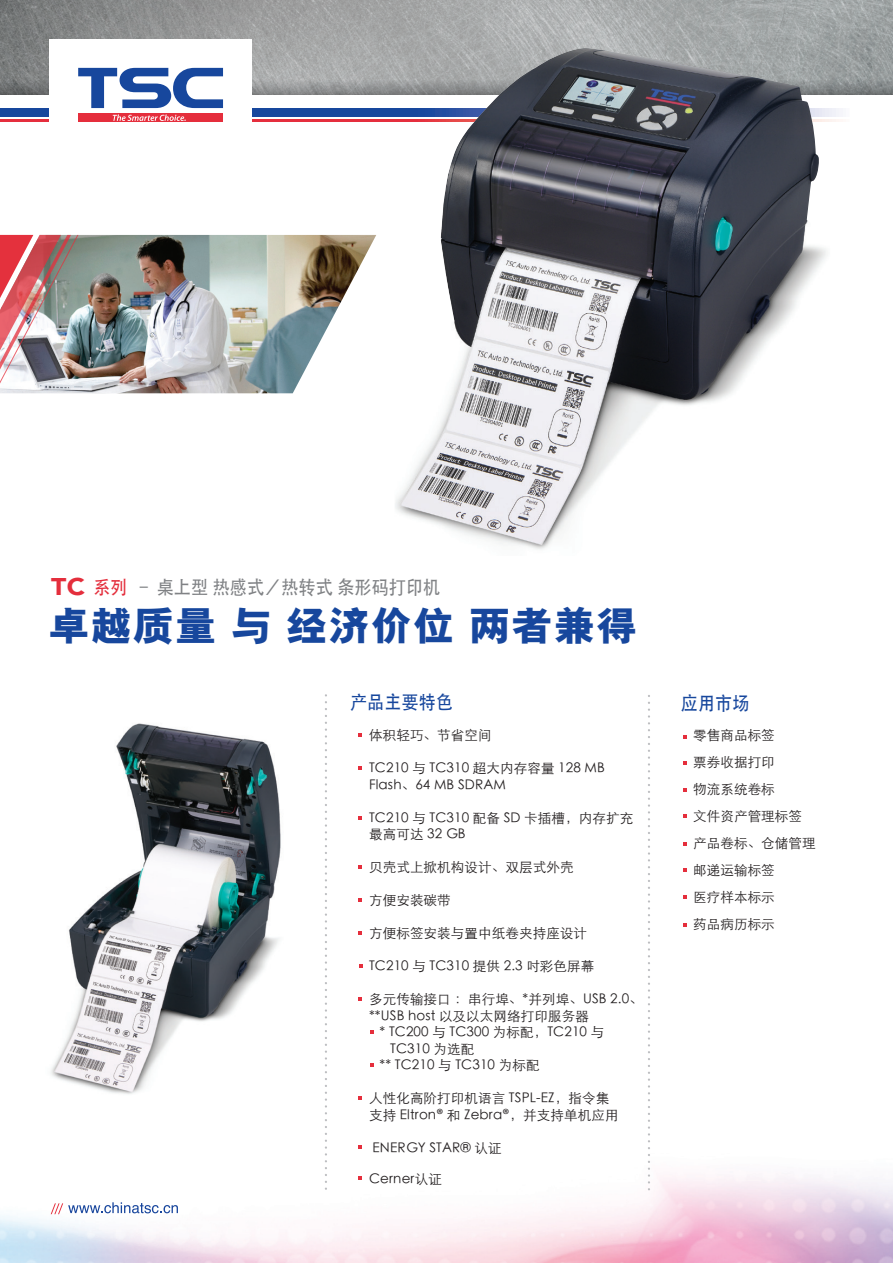
<style>
.page{position:relative;width:893px;height:1263px;background:#fff}
.page>*{position:absolute;margin:0;border:0;box-sizing:border-box;transform-origin:0 0}
.t1{font:40.5px "LEXUS Hei S Xbold U";letter-spacing:.01em;color:#17479d}
.t2{font:18.9px "ST Heiti";letter-spacing:.01em;color:#808285;scale:.9 1}
.t3{font:18.9px "ST Heiti";letter-spacing:.01em;color:#17479d;scale:.9 1}
.t4{font:13.5px/27px "ST Xihei";letter-spacing:.01em;color:#231f20}
.s1{font-family:"Avenir";font-weight:900;font-size:24px;color:#e42e3c}
.s2{color:#e42e3c}
.s3{font-family:"Myriad Pro";font-size:16.5px}
</style>
<div class="page">
<div style="left:0;top:108px;width:839px;height:9px;background:#17479d"></div>
<svg style="left:0;top:119px;width:839px;height:3px"></svg>
<img style="left:0;top:0;width:893px;height:80px">
<svg style="left:0;top:80px;width:893px;height:14px;background:#8a8c8d"></svg>
<img style="left:0;top:1099px;width:893px;height:164px">
<img style="left:78px;top:235px;width:298px;height:158px">
<img style="left:0;top:235px;width:78px;height:158px">
<div style="left:49px;top:39px;width:203px;height:153px;background:#fff"></div>
<svg style="left:78px;top:68px;width:145px;height:40px"></svg>
<div style="left:78px;top:113px;width:145px;height:9px;background:#e52e3c"></div>
<svg style="left:113px;top:114px;width:73px;height:7px"></svg>
<svg style="left:51px;top:1202px;width:127px;height:12px"></svg>
<img style="left:395px;top:48px;width:435px;height:502px">
<img style="left:20px;top:723px;width:295px;height:407px">
<svg style="left:325px;top:695px;width:2px;height:494px"></svg>
<svg style="left:648px;top:696px;width:2px;height:494px"></svg>
<svg style="left:358px;top:733px;width:4px;height:4px"></svg>
<svg style="left:683px;top:788px;width:3px;height:4px"></svg>
<svg style="left:683px;top:814px;width:3px;height:4px"></svg>
<svg style="left:683px;top:895px;width:3px;height:4px"></svg>
<svg style="left:358px;top:766px;width:4px;height:4px"></svg>
<svg style="left:358px;top:816px;width:4px;height:4px"></svg>
<svg style="left:358px;top:931px;width:4px;height:4px"></svg>
<svg style="left:360px;top:964px;width:3px;height:4px"></svg>
<svg style="left:358px;top:997px;width:4px;height:3px"></svg>
<svg style="left:370px;top:1030px;width:4px;height:3px"></svg>
<svg style="left:370px;top:1063px;width:4px;height:4px"></svg>
<svg style="left:358px;top:1096px;width:4px;height:3px"></svg>
<svg style="left:358px;top:1145px;width:4px;height:4px"></svg>
<svg style="left:358px;top:1176px;width:4px;height:4px"></svg>
<svg style="left:358px;top:898px;width:4px;height:4px"></svg>
<svg style="left:358px;top:865px;width:4px;height:3px"></svg>
<h2 class="t2" style="left:51px;top:577px;width:434px"><span class="s1">TC</span> <span class="s2">系列</span> – 桌上型 热感式／热转式 条形码打印机</h2>
<h1 class="t1" style="left:48px;top:605px;width:591px">卓越质量 与 经济价位 两者兼得</h1>
<h2 class="t3" style="left:350px;top:693px;width:116px">产品主要特色</h2>
<h2 class="t3" style="left:681px;top:694px;width:78px">应用市场</h2>
<p class="t4" style="left:369px;top:722px;width:124px">体积轻巧、节省空间</p>
<p class="t4" style="left:369px;top:760px;width:237px;line-height:16.5px">TC210 与 TC310 超大内存容量 128 MB<br>Flash、64 MB SDRAM</p>
<p class="t4" style="left:369px;top:809px;width:266px;line-height:16.5px">TC210 与 TC310 配备 SD 卡插槽，内存扩充最高可达 32 GB</p>
<p class="t4" style="left:369px;top:854px;width:206px">贝壳式上掀机构设计、双层式外壳</p>
<p class="t4" style="left:369px;top:887px;width:83px">方便安装碳带</p>
<p class="t4" style="left:369px;top:920px;width:220px">方便标签安装与置中纸卷夹持座设计</p>
<p class="t4" style="left:369px;top:953px;width:227px">TC210 与 TC310 提供 2.3 吋彩色屏幕</p>
<p class="t4" style="left:369px;top:986px;width:275px">多元传输接口 ：串行埠、*并列埠、USB 2.0、</p>
<p class="t4" style="left:369px;top:1002px;width:221px">**USB host 以及以太网络打印服务器</p>
<p class="t4" style="left:380px;top:1019px;width:226px">* TC200 与 TC300 为标配，TC210 与</p>
<p class="t4" style="left:390px;top:1035px;width:86px">TC310 为选配</p>
<p class="t4" style="left:380px;top:1052px;width:161px">** TC210 与 TC310 为标配</p>
<p class="t4" style="left:369px;top:1090px;width:251px;line-height:16.5px">人性化高阶打印机语言 TSPL-EZ，指令集支持 Eltron<span class="s3">®</span> 和 Zebra<span class="s3">®</span>，并支持单机应用</p>
<p class="t4" style="left:373px;top:1134px;width:131px">ENERGY STAR® 认证</p>
<p class="t4" style="left:369px;top:1166px;width:74px">Cerner认证</p>
<p class="t4" style="left:693px;top:722px;width:124px">零售商品标签<br>票券收据打印<br>物流系统卷标<br>文件资产管理标签产品卷标、仓储管理邮递运输标签<br>医疗样本标示<br>药品病历标示</p>
</div>
